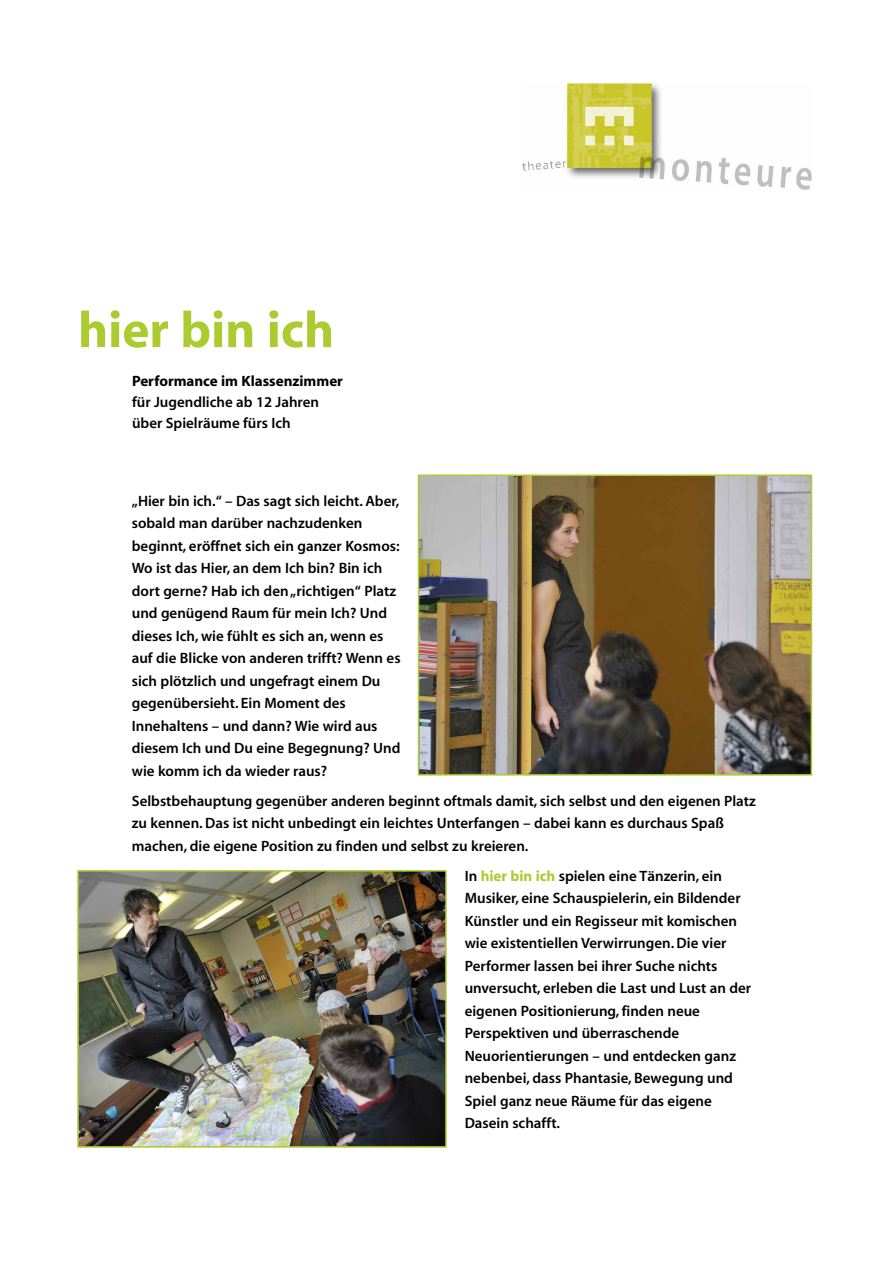
<style>
.page{position:relative;width:893px;height:1263px;background:#fff}
.page>*{position:absolute;margin:0;border:0;box-sizing:border-box;transform-origin:0 0}
.t1{font:51.45px "Myriad MM 700 wt 600 wd";color:#accb30}
.t2{font:15px/22.5px "Myriad MM 565 wt 600 wd";color:#000}
.t3{font:15px "Myriad MM 700 wt 600 wd";color:#000}
.s1{font-family:"Myriad MM 700 wt 600 wd";color:#accb30}
</style>
<div class="page">
<img style="left:522px;top:82px;width:290px;height:108px">
<img style="left:421px;top:477px;width:388px;height:296px">
<div style="left:418px;top:474px;width:394px;height:302px;border:2px solid #accb30"></div>
<img style="left:80px;top:873px;width:364px;height:272px">
<div style="left:77px;top:870px;width:370px;height:278px;border:2px solid #accb30"></div>
<h1 class="t1" style="left:78px;top:311px;width:258px">hier bin ich</h1>
<p class="t3" style="left:132px;top:375px;width:212px">Performance im Klassenzimmer</p>
<p class="t2" style="left:132px;top:393px;width:189px;line-height:21px">für Jugendliche ab 12 Jahren über Spielräume fürs Ich</p>
<p class="t2" style="left:132px;top:491px;width:270px">„Hier bin ich.“ – Das sagt sich leicht. Aber, sobald man darüber nachzudenken beginnt, eröffnet sich ein ganzer Kosmos:<br>Wo ist das Hier, an dem Ich bin? Bin ich dort gerne? Hab ich den„richtigen“ Platz und genügend Raum für mein Ich? Und dieses Ich, wie fühlt es sich an, wenn es auf die Blicke von anderen trifft? Wenn es sich plötzlich und ungefragt einem Du gegenübersieht. Ein Moment des Innehaltens – und dann? Wie wird aus diesem Ich und Du eine Begegnung? Und wie komm ich da wieder raus?</p>
<p class="t2" style="left:132px;top:791px;width:625px">Selbstbehauptung gegenüber anderen beginnt oftmals damit, sich selbst und den eigenen Platz zu kennen. Das ist nicht unbedingt ein leichtes Unterfangen – dabei kann es durchaus Spaß machen, die eigene Position zu finden und selbst zu kreieren.</p>
<p class="t2" style="left:465px;top:866px;width:288px">In <span class="s1">hier bin ich</span> spielen eine Tänzerin, ein Musiker, eine Schauspielerin, ein Bildender Künstler und ein Regisseur mit komischen wie existentiellen Verwirrungen. Die vier Performer lassen bei ihrer Suche nichts unversucht, erleben die Last und Lust an der eigenen Positionierung, finden neue Perspektiven und überraschende Neuorientierungen – und entdecken ganz nebenbei, dass Phantasie, Bewegung und Spiel ganz neue Räume für das eigene Dasein schafft.</p>
</div>
